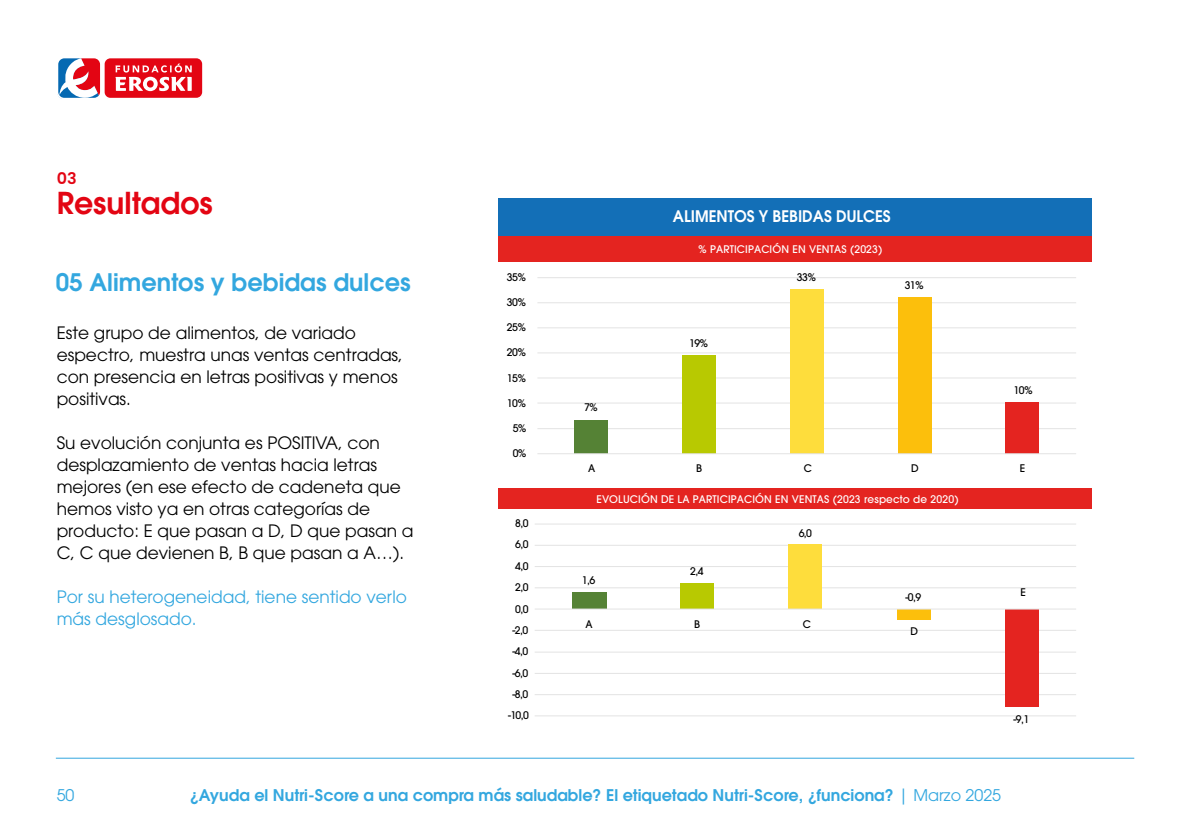
<style>
.page{position:relative;width:1191px;height:840px;background:#fff}
.page>*{position:absolute;margin:0;border:0;box-sizing:border-box;transform-origin:0 0}
.t1{font:600 30px "ITC Avant Garde Pro";color:#e30513}
.t2{font:600 24px "ITC Avant Garde Pro";color:#33a7df}
.t3{font:17px/22px "ITC Avant Garde Pro";color:#000}
.t4{font:17px/22px "ITC Avant Garde Pro";color:#33a7df}
.t5{font:600 16px "ITC Avant Garde Pro";color:#33a7df}
.t6{font:600 16px "Poppins";color:#e30513}
.t7{font:16px "ITC Avant Garde Pro";color:#33a7df}
.t8{font:600 15.8px "ITC Avant Garde Pro";color:#fff;scale:.95 1}
.t9{font:500 10.4px "ITC Avant Garde Pro";letter-spacing:-.055em;color:#000}
.t10{font:500 10.4px "ITC Avant Garde Pro";letter-spacing:.015em;color:#fff}
.s1{font-weight:400}
</style>
<div class="page">
<svg style="left:57px;top:58px;width:146px;height:41px"></svg>
<div style="left:498px;top:198px;width:594px;height:39px;background:#136fb7"></div>
<div style="left:498px;top:236px;width:594px;height:26px;background:#e42420"></div>
<div style="left:498px;top:488px;width:594px;height:21px;background:#e42420"></div>
<hr style="left:534px;top:715px;width:542px;height:1px;background:#e3e3e3">
<hr style="left:534px;top:693px;width:542px;height:1px;background:#e3e3e3">
<hr style="left:534px;top:672px;width:542px;height:1px;background:#e3e3e3">
<hr style="left:534px;top:651px;width:542px;height:1px;background:#e3e3e3">
<hr style="left:534px;top:629px;width:542px;height:1px;background:#e3e3e3">
<hr style="left:534px;top:587px;width:542px;height:1px;background:#e3e3e3">
<hr style="left:534px;top:565px;width:542px;height:1px;background:#e3e3e3">
<hr style="left:534px;top:544px;width:542px;height:1px;background:#e3e3e3">
<hr style="left:534px;top:523px;width:542px;height:1px;background:#e3e3e3">
<div style="left:572px;top:592px;width:34px;height:16px;background:#558235"></div>
<div style="left:680px;top:583px;width:34px;height:25px;background:#b8c901"></div>
<div style="left:788px;top:544px;width:34px;height:64px;background:#fedd3c"></div>
<div style="left:897px;top:608px;width:34px;height:11px;background:#fcbf0c"></div>
<div style="left:1005px;top:608px;width:34px;height:98px;background:#e42420"></div>
<hr style="left:534px;top:608px;width:542px;height:1px;background:#e3e3e3">
<hr style="left:537px;top:428px;width:539px;height:1px;background:#e3e3e3">
<hr style="left:537px;top:402px;width:539px;height:1px;background:#e3e3e3">
<hr style="left:537px;top:377px;width:539px;height:1px;background:#e3e3e3">
<hr style="left:537px;top:352px;width:539px;height:1px;background:#e3e3e3">
<hr style="left:537px;top:327px;width:539px;height:1px;background:#e3e3e3">
<hr style="left:537px;top:302px;width:539px;height:1px;background:#e3e3e3">
<hr style="left:537px;top:277px;width:539px;height:1px;background:#e3e3e3">
<div style="left:574px;top:419px;width:34px;height:34px;background:#558235"></div>
<div style="left:682px;top:355px;width:34px;height:98px;background:#b8c901"></div>
<div style="left:789px;top:289px;width:34px;height:164px;background:#fedd3c"></div>
<div style="left:897px;top:297px;width:34px;height:156px;background:#fcbf0c"></div>
<div style="left:1005px;top:401px;width:34px;height:52px;background:#e42420"></div>
<hr style="left:537px;top:453px;width:539px;height:1px;background:#e3e3e3">
<hr style="left:56px;top:757px;width:1078px;height:1px;background:#33a7df">
<p class="t6" style="left:57px;top:169px;width:21px">03</p>
<h1 class="t1" style="left:57px;top:183px;width:158px">Resultados</h1>
<h2 class="t2" style="left:56px;top:266px;width:356px">05 Alimentos y bebidas dulces</h2>
<p class="t3" style="left:57px;top:321px;width:348px">Este grupo de alimentos, de variado espectro, muestra unas ventas centradas, con presencia en letras positivas y menos positivas.</p>
<p class="t3" style="left:57px;top:431px;width:358px">Su evolución conjunta es POSITIVA, con desplazamiento de ventas hacia letras mejores (en ese efecto de cadeneta que hemos visto ya en otras categorías de producto: E que pasan a D, D que pasan a C, C que devienen B, B que pasan a A…).</p>
<p class="t4" style="left:57px;top:585px;width:352px">Por su heterogeneidad, tiene sentido verlo más desglosado.</p>
<p class="t9" style="left:507px;top:270px;width:21px">35%</p>
<p class="t9" style="left:507px;top:295px;width:21px">30%</p>
<p class="t9" style="left:507px;top:320px;width:21px">25%</p>
<p class="t9" style="left:507px;top:346px;width:21px">20%</p>
<p class="t9" style="left:507px;top:371px;width:21px">15%</p>
<p class="t9" style="left:507px;top:396px;width:21px">10%</p>
<p class="t9" style="left:513px;top:421px;width:15px">5%</p>
<p class="t9" style="left:513px;top:446px;width:15px">0%</p>
<p class="t9" style="left:515px;top:516px;width:15px">8,0</p>
<p class="t9" style="left:515px;top:537px;width:15px">6,0</p>
<p class="t9" style="left:515px;top:559px;width:15px">4,0</p>
<p class="t9" style="left:515px;top:580px;width:15px">2,0</p>
<p class="t9" style="left:515px;top:601px;width:15px">0,0</p>
<p class="t9" style="left:512px;top:623px;width:17px">-2,0</p>
<p class="t9" style="left:512px;top:644px;width:17px">-4,0</p>
<p class="t9" style="left:512px;top:665px;width:17px">-6,0</p>
<p class="t9" style="left:512px;top:687px;width:17px">-8,0</p>
<p class="t9" style="left:508px;top:708px;width:22px">-10,0</p>
<p class="t8" style="left:673px;top:205px;width:231px">ALIMENTOS Y BEBIDAS DULCES</p>
<p class="t9" style="left:584px;top:400px;width:15px">7%</p>
<p class="t10" style="left:698px;top:242px;width:186px">% PARTICIPACIÓN EN VENTAS (2023)</p>
<p class="t9" style="left:689px;top:336px;width:21px">19%</p>
<p class="t9" style="left:797px;top:270px;width:21px">33%</p>
<p class="t9" style="left:904px;top:278px;width:21px">31%</p>
<p class="t9" style="left:1013px;top:383px;width:21px">10%</p>
<p class="t9" style="left:588px;top:461px;width:9px">A</p>
<p class="t9" style="left:696px;top:461px;width:8px">B</p>
<p class="t9" style="left:804px;top:461px;width:10px">C</p>
<p class="t9" style="left:911px;top:461px;width:9px">D</p>
<p class="t9" style="left:1019px;top:461px;width:7px">E</p>
<p class="t10" style="left:596px;top:492px;width:364px">EVOLUCIÓN DE LA PARTICIPACIÓN EN VENTAS (2023 respecto de 2020)</p>
<p class="t9" style="left:582px;top:573px;width:15px">1,6</p>
<p class="t9" style="left:690px;top:564px;width:15px">2,4</p>
<p class="t9" style="left:798px;top:526px;width:15px">6,0</p>
<p class="t9" style="left:585px;top:617px;width:9px">A</p>
<p class="t9" style="left:694px;top:617px;width:8px">B</p>
<p class="t9" style="left:803px;top:617px;width:10px">C</p>
<p class="t9" style="left:905px;top:590px;width:17px">-0,9</p>
<p class="t9" style="left:910px;top:624px;width:9px">D</p>
<p class="t9" style="left:1020px;top:585px;width:7px">E</p>
<p class="t9" style="left:1013px;top:712px;width:17px">-9,1</p>
<p class="t7" style="left:57px;top:784px;width:19px">50</p>
<p class="t5" style="left:190px;top:784px;width:812px">¿Ayuda el Nutri-Score a una compra más saludable? El etiquetado Nutri-Score, ¿funciona? <span class="s1">| Marzo 2025</span></p>
</div>
